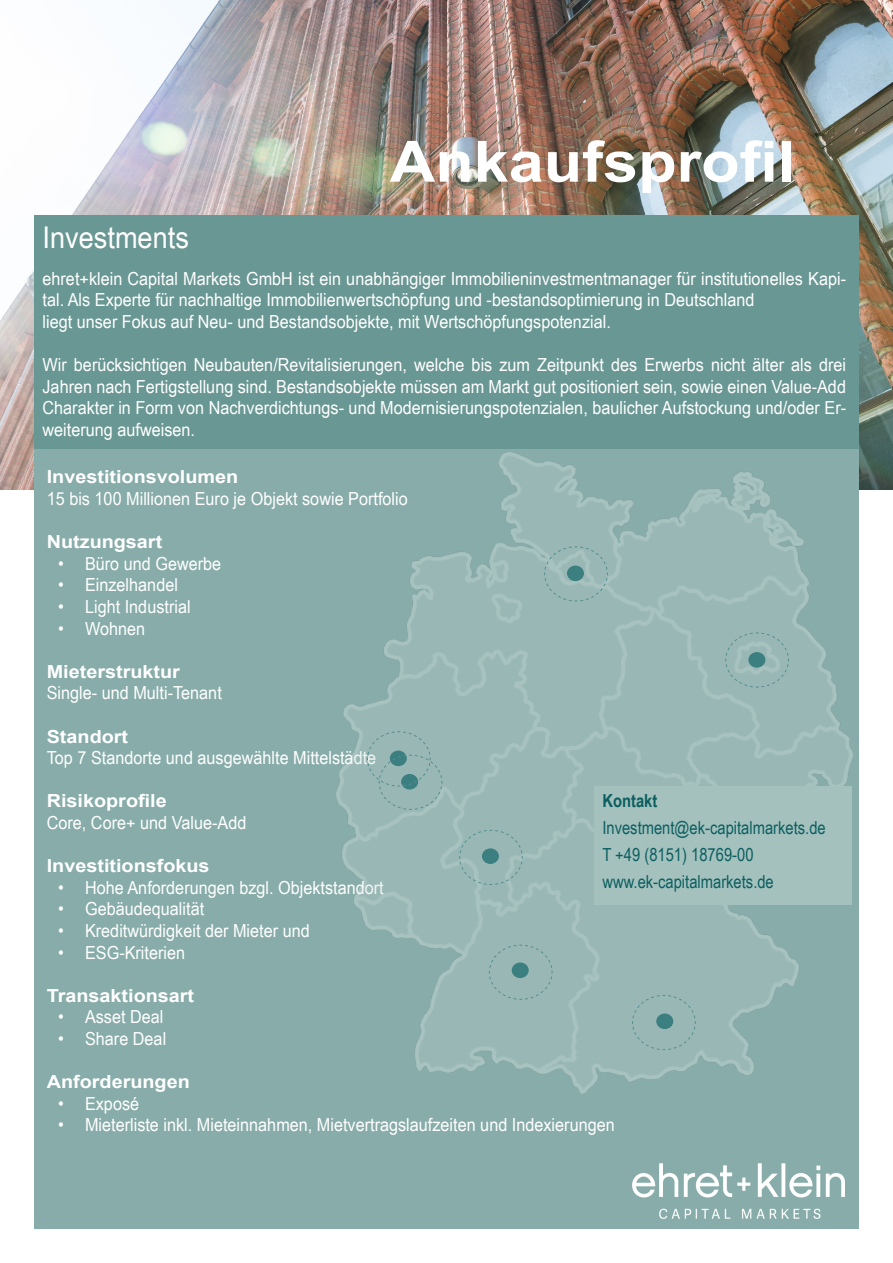
<style>
.page{position:relative;width:893px;height:1263px;background:#fff}
.page>*{position:absolute;margin:0;border:0;box-sizing:border-box;transform-origin:0 0}
.t1{font:700 57px "Arial";color:#fff;scale:1.1 1}
.t2{font:30px "Arial Narrow";color:#fff;scale:1.1 1}
.t3{font:18px/21.6px "Arial Narrow";color:#fff;scale:1.1 1}
.t4{font:700 18px "Arial";color:#fff;scale:1.1 1}
.t5{font:18px "Arial Narrow";color:#0b5f60}
.t6{font:700 18px "Arial Narrow";color:#0b5f60}
</style>
<div class="page">
<img style="left:0;top:0;width:893px;height:489px">
<div style="left:34px;top:449px;width:825px;height:780px;background:#87aca9"></div>
<div style="left:34px;top:215px;width:825px;height:234px;background:#699793"></div>
<img style="left:337px;top:453px;width:516px;height:640px">
<div style="left:594px;top:787px;width:258px;height:118px;background:#a5c1be"></div>
<img style="left:632px;top:1163px;width:213px;height:55px">
<svg style="left:544px;top:546px;width:64px;height:56px;background:#94b5b2"></svg>
<svg style="left:725px;top:632px;width:64px;height:56px;background:#93b4b2"></svg>
<svg style="left:367px;top:731px;width:76px;height:79px;background:#90b3b0"></svg>
<svg style="left:459px;top:829px;width:64px;height:56px;background:#93b4b1"></svg>
<svg style="left:489px;top:944px;width:64px;height:56px;background:#91b3b0"></svg>
<svg style="left:632px;top:995px;width:64px;height:55px;background:#91b3b0"></svg>
<p class="t1" style="left:390px;top:121px;width:370px">Ankaufsprofil</p>
<p class="t2" style="left:43px;top:215px;width:135px">Investments</p>
<p class="t3" style="left:43px;top:267px;width:732px">ehret+klein Capital Markets GmbH ist ein unabhängiger Immobilieninvestmentmanager für institutionelles Kapi&shy;tal. Als Experte für nachhaltige Immobilienwertschöpfung und -bestandsoptimierung in Deutschland</p>
<p class="t3" style="left:43px;top:310px;width:518px">liegt unser Fokus auf Neu- und Bestandsobjekte, mit Wertschöpfungspotenzial.</p>
<p class="t3" style="left:43px;top:353px;width:732px;text-align:justify">Wir berücksichtigen Neubauten/Revitalisierungen, welche bis zum Zeitpunkt des Erwerbs nicht älter als drei Jahren nach Fertigstellung sind. Bestandsobjekte müssen am Markt gut positioniert sein, sowie einen Value-Add Charakter in Form von Nachverdichtungs- und Modernisierungspotenzialen, baulicher Aufstockung und/oder Er&shy;weiterung aufweisen.</p>
<p class="t4" style="left:47px;top:464px;width:176px">Investitionsvolumen</p>
<p class="t3" style="left:47px;top:487px;width:330px">15 bis 100 Millionen Euro je Objekt sowie Portfolio</p>
<p class="t4" style="left:47px;top:529px;width:106px">Nutzungsart</p>
<p class="t3" style="left:58px;top:552px;width:150px">• Büro und Gewerbe</p>
<p class="t3" style="left:58px;top:573px;width:111px">• Einzelhandel</p>
<p class="t3" style="left:58px;top:595px;width:122px">• Light Industrial</p>
<p class="t3" style="left:58px;top:617px;width:81px">• Wohnen</p>
<p class="t4" style="left:47px;top:659px;width:123px">Mieterstruktur</p>
<p class="t3" style="left:47px;top:681px;width:161px">Single- und Multi-Tenant</p>
<p class="t4" style="left:47px;top:723px;width:75px">Standort</p>
<p class="t3" style="left:47px;top:746px;width:301px">Top 7 Standorte und ausgewählte Mittelstädte</p>
<p class="t4" style="left:47px;top:788px;width:111px">Risikoprofile</p>
<p class="t3" style="left:47px;top:811px;width:183px">Core, Core+ und Value-Add</p>
<p class="t4" style="left:47px;top:853px;width:150px">Investitionsfokus</p>
<p class="t3" style="left:58px;top:876px;width:298px">• Hohe Anforderungen bzgl. Objektstandort</p>
<p class="t3" style="left:58px;top:897px;width:134px">• Gebäudequalität</p>
<p class="t3" style="left:58px;top:919px;width:230px">• Kreditwürdigkeit der Mieter und</p>
<p class="t3" style="left:58px;top:941px;width:117px">• ESG-Kriterien</p>
<p class="t4" style="left:47px;top:983px;width:136px">Transaktionsart</p>
<p class="t3" style="left:58px;top:1005px;width:97px">• Asset Deal</p>
<p class="t3" style="left:58px;top:1027px;width:100px">• Share Deal</p>
<p class="t4" style="left:47px;top:1069px;width:131px">Anforderungen</p>
<p class="t3" style="left:58px;top:1092px;width:75px">• Exposé</p>
<p class="t3" style="left:58px;top:1113px;width:508px">• Mieterliste inkl. Mieteinnahmen, Mietvertragslaufzeiten und Indexierungen</p>
<p class="t6" style="left:602px;top:787px;width:56px">Kontakt</p>
<p class="t5" style="left:602px;top:814px;width:225px">Investment@ek-capitalmarkets.de</p>
<p class="t5" style="left:602px;top:841px;width:153px">T +49 (8151) 18769-00</p>
<p class="t5" style="left:602px;top:868px;width:173px">www.ek-capitalmarkets.de</p>
</div>
